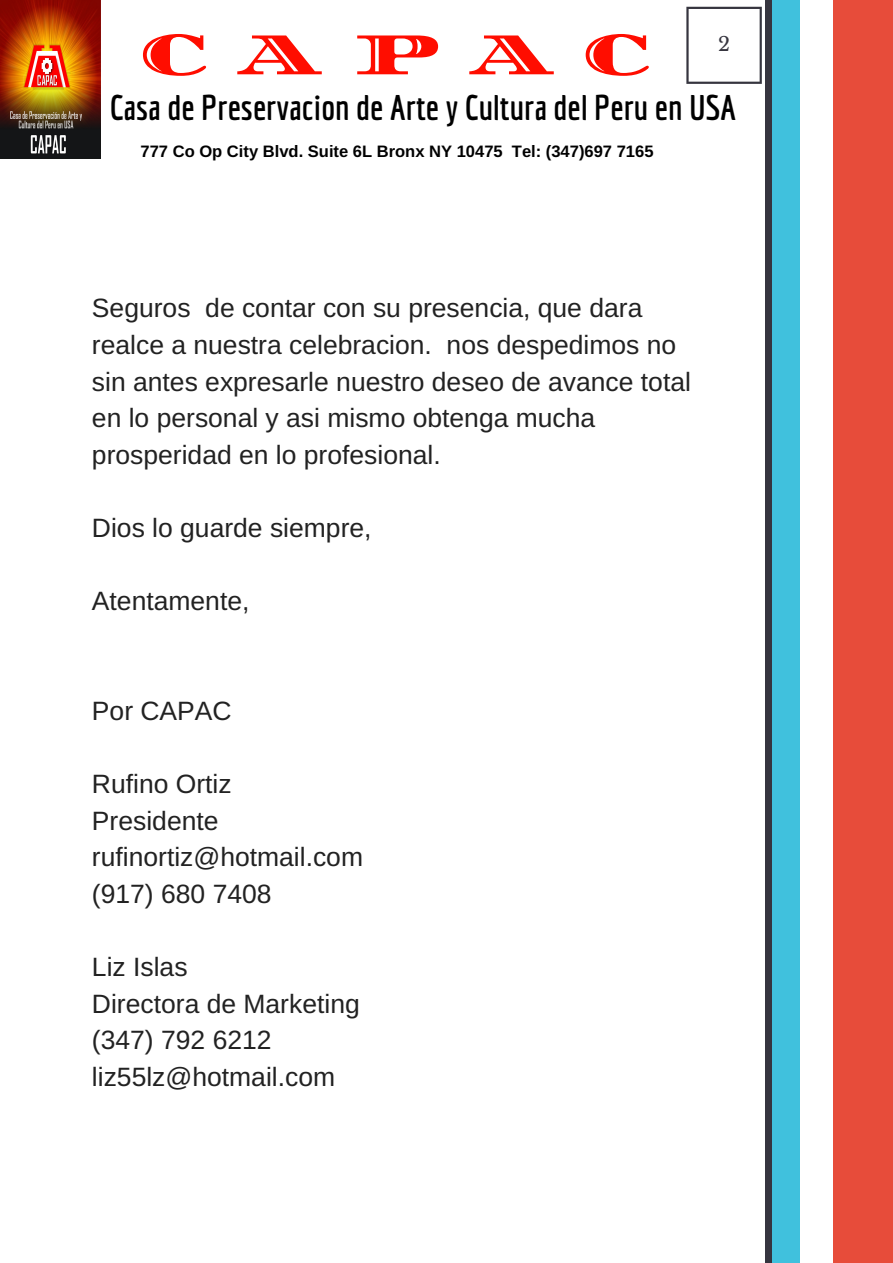
<style>
.page{position:relative;width:893px;height:1263px;background:#fff}
.page>*{position:absolute;margin:0;border:0;box-sizing:border-box;transform-origin:0 0}
.t1{font:69.53px "Diplomata SC";letter-spacing:.45em;color:#ff0d00}
.t2{font:700 34.8px "Economica";color:#000}
.t3{font:26.47px/36.6px "Arimo";color:#222}
.t4{font:19.42px "Libre Baskerville";color:#36353f}
.t5{font:700 16.58px "Arimo";color:#000}
</style>
<div class="page">
<div style="left:833px;top:0;width:60px;height:1263px;background:#e74c3a"></div>
<div style="left:766px;top:0;width:9px;height:1263px;background:#36353f"></div>
<div style="left:772px;top:0;width:27px;height:1263px;background:#40c1dd"></div>
<img style="left:0;top:0;width:100px;height:159px">
<svg style="left:686px;top:7px;width:76px;height:77px"></svg>
<h1 class="t1" style="left:141px;top:10px;width:510px">capac</h1>
<h2 class="t2" style="left:110px;top:87px;width:628px">Casa de Preservacion de Arte y Cultura del Peru en USA</h2>
<p class="t5" style="left:141px;top:142px;width:514px">777 Co Op City Blvd. Suite 6L Bronx NY 10475 Tel: (347)697 7165</p>
<p class="t4" style="left:718px;top:32px;width:13px">2</p>
<p class="t3" style="left:92px;top:290px;width:600px">Seguros de contar con su presencia, que dara realce a nuestra celebracion. nos despedimos no sin antes expresarle nuestro deseo de avance total en lo personal y asi mismo obtenga mucha prosperidad en lo profesional.</p>
<p class="t3" style="left:92px;top:509px;width:281px">Dios lo guarde siempre,</p>
<p class="t3" style="left:92px;top:583px;width:159px">Atentamente,</p>
<p class="t3" style="left:92px;top:692px;width:141px">Por CAPAC</p>
<p class="t3" style="left:92px;top:766px;width:273px">Rufino Ortiz<br>Presidente rufinortiz@hotmail.com (917) 680 7408</p>
<p class="t3" style="left:92px;top:949px;width:269px">Liz Islas<br>Directora de Marketing (347) 792 6212 liz55lz@hotmail.com</p>
</div>
